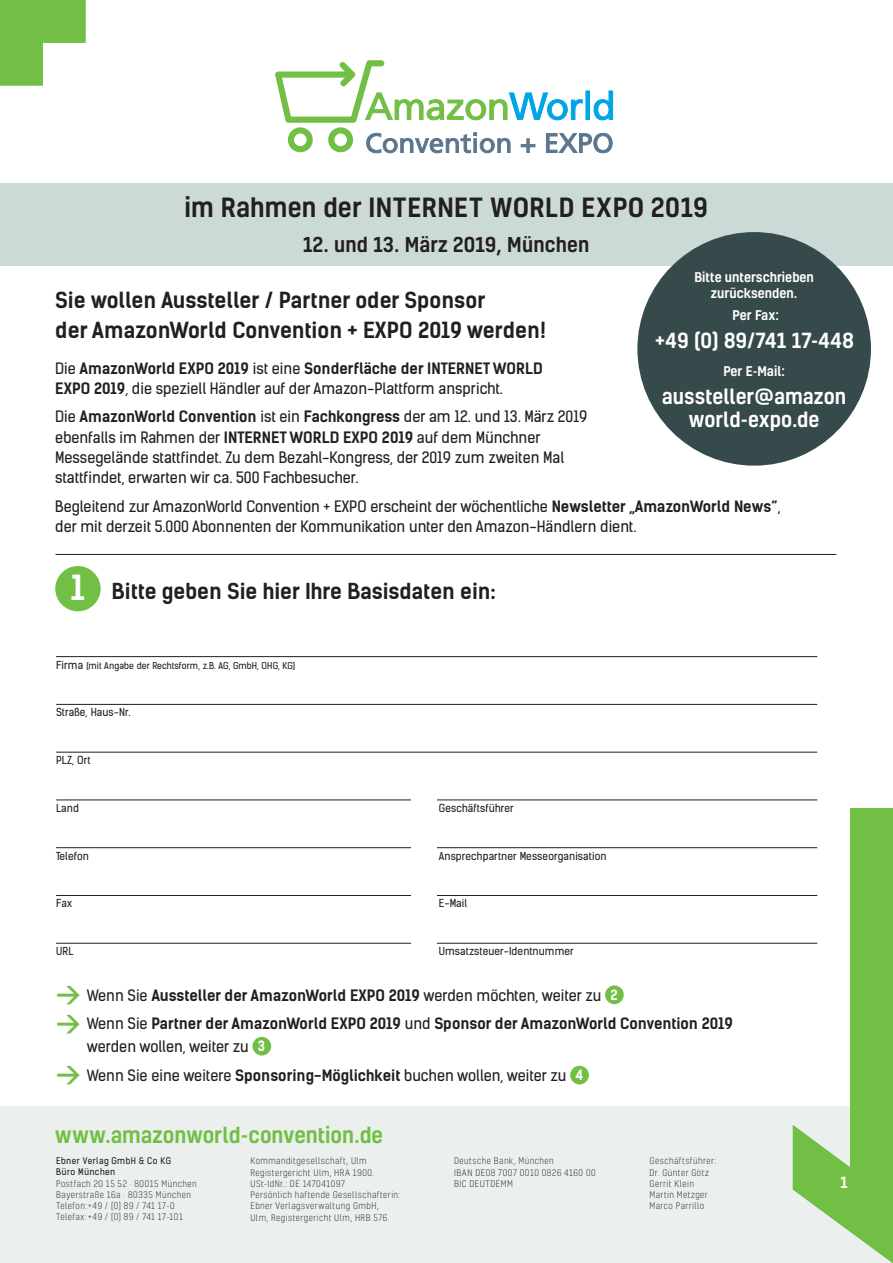
<style>
.page{position:relative;width:893px;height:1263px;background:#fff}
.page>*{position:absolute;margin:0;border:0;box-sizing:border-box;transform-origin:0 0}
.t1{font:700 32.85px "Kelson Sans";color:#fff}
.t2{font:500 25.5px "Kelson";letter-spacing:.01em;color:#231f20}
.t3{font:700 21.15px/29.7px "Kelson Sans";color:#231f20}
.t4{font:700 21px "Kelson Sans";color:#231f20}
.t5{font:500 21px "Kelson";color:#71bf44}
.t6{font:500 20.1px/23px "Kelson";color:#fff;text-align:center}
.t7{font:500 19.65px "Kelson";letter-spacing:.01em;color:#231f20}
.t8{font:15px/20.2px "Kelson Sans";color:#231f20}
.t9{font:700 15px/22.5px "Kelson Sans";color:#231f20}
.t10{font:500 15px "Kelson";color:#fff}
.t11{font:500 12.9px/15.8px "Kelson";color:#fff;text-align:center}
.t12{font:10.5px "Kelson Sans";letter-spacing:.01em;color:#231f20}
.t13{font:9px "Kelson Sans";letter-spacing:.01em;color:#231f20}
.t14{font:300 8.7px/11.2px "Kelson";letter-spacing:.055em;color:#231f20}
.t15{font:8.7px/11.2px "Kelson Sans";letter-spacing:.05em;color:#231f20}
.s1{font-weight:700}
.s2{font-size:10.5px}
.s3{font-family:"DINOT";font-size:24px;color:#71bf44}
.s4{font-weight:400}
.s5{font-size:13.5px;color:#fff}
.s6{font-family:"DINOT";font-weight:700;font-size:24px;color:#71bf44}
.s7{font-weight:700;font-size:13.5px;color:#fff}
</style>
<div class="page">
<div style="left:0;top:1106px;width:893px;height:157px;background:#ebf0ef"></div>
<div style="left:0;top:183px;width:893px;height:83px;background:#ccdad7"></div>
<hr style="left:56px;top:656px;width:761px;height:1px;background:#231f20">
<hr style="left:56px;top:704px;width:761px;height:1px;background:#231f20">
<hr style="left:56px;top:752px;width:761px;height:1px;background:#231f20">
<hr style="left:56px;top:800px;width:761px;height:1px;background:#231f20">
<hr style="left:56px;top:847px;width:761px;height:1px;background:#231f20">
<hr style="left:56px;top:895px;width:761px;height:1px;background:#231f20">
<hr style="left:56px;top:943px;width:761px;height:1px;background:#231f20">
<div style="left:411px;top:794px;width:25px;height:171px;background:#fff"></div>
<div style="left:637px;top:232px;width:234px;height:234px;background:#36494b;border-radius:50%"></div>
<div style="left:55px;top:566px;width:46px;height:45px;background:#71bf44;border-radius:50%"></div>
<svg style="left:793px;top:808px;width:100px;height:455px"></svg>
<svg style="left:0;top:0;width:85px;height:85px"></svg>
<hr style="left:56px;top:554px;width:780px;height:1px;background:#231f20">
<div style="left:605px;top:985px;width:19px;height:19px;background:#71bf44;border-radius:50%"></div>
<div style="left:252px;top:1037px;width:19px;height:18px;background:#71bf44;border-radius:50%"></div>
<div style="left:570px;top:1066px;width:19px;height:18px;background:#71bf44;border-radius:50%"></div>
<svg style="left:275px;top:60px;width:338px;height:93px"></svg>
<h2 class="t2" style="left:185px;top:190px;width:525px">im Rahmen der INTERNET WORLD EXPO 2019</h2>
<h3 class="t7" style="left:303px;top:231px;width:288px">12. und 13. März 2019, München</h3>
<p class="t11" style="left:694px;top:269px;width:121px">Bitte unterschrieben zurücksenden.</p>
<p class="t11" style="left:733px;top:307px;width:48px">Per Fax:</p>
<h3 class="t6" style="left:654px;top:329px;width:201px">+49 (0) 89/741 17-448</h3>
<p class="t11" style="left:723px;top:363px;width:63px">Per E-Mail:</p>
<h3 class="t6" style="left:662px;top:384px;width:186px">aussteller@amazon world-expo.de</h3>
<h3 class="t3" style="left:55px;top:285px;width:492px">Sie wollen Aussteller / Partner oder Sponsor<br>der AmazonWorld Convention + EXPO 2019 werden!</h3>
<p class="t8" style="left:55px;top:358px;width:489px">Die <span class="s1">AmazonWorld EXPO 2019</span> ist eine <span class="s1">Sonderfläche der INTERNET WORLD<br>EXPO 2019</span>, die speziell Händler auf der Amazon-Plattform anspricht.</p>
<p class="t8" style="left:55px;top:407px;width:533px">Die <span class="s1">AmazonWorld Convention</span> ist ein <span class="s1">Fachkongress</span> der am 12. und 13. März 2019 ebenfalls im Rahmen der <span class="s1">INTERNET WORLD EXPO 2019</span> auf dem Münchner Messegelände stattfindet. Zu dem Bezahl-Kongress, der 2019 zum zweiten Mal stattfindet, erwarten wir ca. 500 Fachbesucher.</p>
<p class="t8" style="left:55px;top:496px;width:727px">Begleitend zur AmazonWorld Convention + EXPO erscheint der wöchentliche <span class="s1">Newsletter „AmazonWorld News“</span>, der mit derzeit 5.000 Abonnenten der Kommunikation unter den Amazon-Händlern dient.</p>
<h1 class="t1" style="left:71px;top:568px;width:15px">1</h1>
<h3 class="t4" style="left:112px;top:578px;width:385px">Bitte geben Sie hier Ihre Basisdaten ein:</h3>
<p class="t13" style="left:56px;top:660px;width:241px"><span class="s2">Firma</span> (mit Angabe der Rechtsform, z.B. AG, GmbH, OHG, KG)</p>
<p class="t12" style="left:56px;top:706px;width:76px">Straße, Haus-Nr.</p>
<p class="t12" style="left:56px;top:754px;width:36px">PLZ, Ort</p>
<p class="t12" style="left:56px;top:801px;width:24px">Land</p>
<p class="t12" style="left:439px;top:801px;width:76px">Geschäftsführer</p>
<p class="t12" style="left:56px;top:849px;width:34px">Telefon</p>
<p class="t12" style="left:439px;top:849px;width:169px">Ansprechpartner Messeorganisation</p>
<p class="t12" style="left:56px;top:897px;width:17px">Fax</p>
<p class="t12" style="left:439px;top:897px;width:30px">E-Mail</p>
<p class="t12" style="left:56px;top:945px;width:19px">URL</p>
<p class="t12" style="left:439px;top:945px;width:137px">Umsatzsteuer-Identnummer</p>
<p class="t9" style="left:56px;top:984px;width:563px"><span class="s3">→</span> <span class="s4">Wenn Sie</span> Aussteller der AmazonWorld EXPO 2019 <span class="s4">werden möchten, weiter zu</span> <span class="s5">2</span></p>
<p class="t9" style="left:87px;top:1013px;width:648px;text-indent:-31px"><span class="s3">→</span> <span class="s4">Wenn Sie</span> Partner der AmazonWorld EXPO 2019 <span class="s4">und</span> Sponsor der AmazonWorld Convention 2019 <span class="s4">werden wollen, weiter zu</span> <span class="s5">3</span></p>
<p class="t8" style="left:56px;top:1065px;width:529px"><span class="s6">→</span> Wenn Sie eine weitere <span class="s1">Sponsoring-Möglichkeit</span> buchen wollen, weiter zu <span class="s7">4</span></p>
<h3 class="t5" style="left:55px;top:1121px;width:329px">www.amazonworld-convention.de</h3>
<p class="t15" style="left:56px;top:1155px;width:116px">Ebner Verlag GmbH &amp; Co KG<br>Büro München</p>
<p class="t14" style="left:56px;top:1177px;width:142px">Postfach 20 15 52 · 80015 München<br>Bayerstraße 16a · 80335 München<br>Telefon: +49 / (0) 89 / 741 17-0<br>Telefax: +49 / (0) 89 / 741 17-101</p>
<p class="t14" style="left:454px;top:1155px;width:143px">Deutsche Bank, München<br>IBAN DE08 7007 0010 0826 4160 00<br>BIC DEUTDEMM</p>
<p class="t14" style="left:250px;top:1155px;width:151px">Kommanditgesellschaft, Ulm<br>Registergericht Ulm, HRA 1900.<br>USt-IdNr.: DE 147041097<br>Persönlich haftende Gesellschafterin:<br>Ebner Verlagsverwaltung GmbH,<br>Ulm, Registergericht Ulm, HRB 576.</p>
<p class="t14" style="left:649px;top:1155px;width:68px">Geschäftsführer:<br>Dr. Günter Götz<br>Gerrit Klein<br>Martin Metzger<br>Marco Parrillo</p>
<p class="t10" style="left:835px;top:1172px;width:14px">11</p>
</div>
